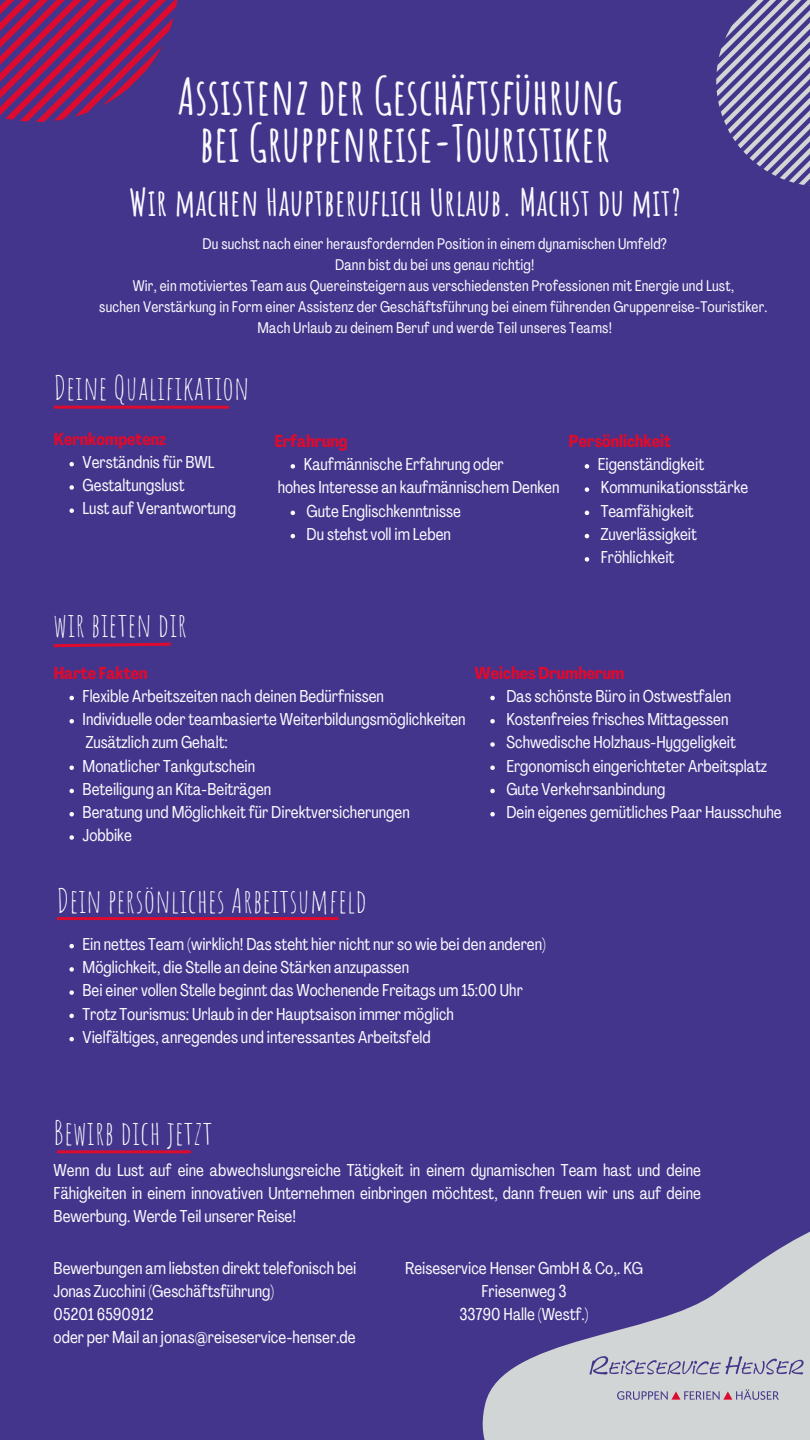
<style>
.page{position:relative;width:810px;height:1440px;background:#43358b}
.page>*{position:absolute;margin:0;border:0;box-sizing:border-box;transform-origin:0 0}
.t1{font:700 50px "Amatic SC";color:#fafaff}
.t2{font:700 36.8px "Amatic SC";letter-spacing:.01em;color:#fafaff}
.t3{font:32.8px "Amatic SC";letter-spacing:.01em;color:#fafaff}
.t4{font:17px/23.2px "Agrandir Tight";color:#fafaff;text-align:justify}
.t5{font:700 17px "Agrandir Tight";color:#dc0b2f}
.t6{font:15.3px "Agrandir Tight";letter-spacing:.01em;color:#fafaff}
</style>
<div class="page">
<svg style="left:0;top:0;width:178px;height:122px"></svg>
<svg style="left:716px;top:0;width:94px;height:186px"></svg>
<svg style="left:482px;top:1231px;width:328px;height:209px;fill:#d2d5d6"></svg>
<img style="left:582px;top:1354px;width:228px;height:49px">
<svg style="left:69px;top:462px;width:5px;height:4px"></svg>
<svg style="left:69px;top:485px;width:5px;height:5px"></svg>
<svg style="left:69px;top:508px;width:5px;height:5px"></svg>
<svg style="left:291px;top:464px;width:4px;height:5px"></svg>
<svg style="left:291px;top:511px;width:4px;height:4px"></svg>
<svg style="left:291px;top:534px;width:4px;height:4px"></svg>
<svg style="left:585px;top:464px;width:4px;height:5px"></svg>
<svg style="left:585px;top:487px;width:4px;height:5px"></svg>
<svg style="left:585px;top:511px;width:4px;height:4px"></svg>
<svg style="left:585px;top:534px;width:4px;height:4px"></svg>
<svg style="left:585px;top:557px;width:4px;height:5px"></svg>
<hr style="left:54px;top:406px;width:175px;height:3px;background:#dc0b2f">
<svg style="left:69px;top:696px;width:5px;height:4px"></svg>
<svg style="left:69px;top:719px;width:5px;height:5px"></svg>
<svg style="left:69px;top:766px;width:5px;height:4px"></svg>
<svg style="left:69px;top:789px;width:5px;height:4px"></svg>
<svg style="left:69px;top:812px;width:5px;height:5px"></svg>
<svg style="left:69px;top:835px;width:5px;height:5px"></svg>
<svg style="left:490px;top:696px;width:5px;height:4px"></svg>
<svg style="left:490px;top:719px;width:5px;height:5px"></svg>
<svg style="left:490px;top:742px;width:5px;height:5px"></svg>
<svg style="left:490px;top:766px;width:5px;height:4px"></svg>
<svg style="left:490px;top:789px;width:5px;height:4px"></svg>
<svg style="left:490px;top:812px;width:5px;height:5px"></svg>
<svg style="left:69px;top:944px;width:5px;height:4px"></svg>
<svg style="left:69px;top:967px;width:5px;height:5px"></svg>
<svg style="left:69px;top:990px;width:5px;height:5px"></svg>
<svg style="left:69px;top:1014px;width:5px;height:4px"></svg>
<svg style="left:69px;top:1037px;width:5px;height:4px"></svg>
<svg style="left:53px;top:642px;width:118px;height:6px"></svg>
<hr style="left:57px;top:917px;width:281px;height:3px;background:#dc0b2f">
<hr style="left:57px;top:1150px;width:134px;height:3px;background:#dc0b2f">
<p class="t1" style="left:178px;top:65px;width:446px">Assistenz der Geschäftsführung</p>
<p class="t1" style="left:200px;top:111px;width:412px">bei Gruppenreise-Touristiker</p>
<p class="t2" style="left:129px;top:179px;width:553px">Wir machen Hauptberuflich Urlaub. Machst du mit?</p>
<p class="t6" style="left:203px;top:238px;width:466px">Du suchst nach einer herausfordernden Position in einem dynamischen Umfeld?</p>
<p class="t6" style="left:335px;top:259px;width:201px">Dann bist du bei uns genau richtig!</p>
<p class="t6" style="left:133px;top:280px;width:603px">Wir, ein motiviertes Team aus Quereinsteigern aus verschiedensten Professionen mit Energie und Lust,</p>
<p class="t6" style="left:99px;top:301px;width:670px">suchen Verstärkung in Form einer Assistenz der Geschäftsführung bei einem führenden Gruppenreise-Touristiker.</p>
<p class="t6" style="left:258px;top:322px;width:356px">Mach Urlaub zu deinem Beruf und werde Teil unseres Teams!</p>
<p class="t3" style="left:54px;top:367px;width:197px">Deine Qualifikation</p>
<p class="t5" style="left:54px;top:432px;width:114px">Kernkompetenz</p>
<p class="t4" style="left:83px;top:452px;width:133px">Verständnis für BWL</p>
<p class="t4" style="left:83px;top:475px;width:103px">Gestaltungslust</p>
<p class="t4" style="left:83px;top:499px;width:155px">Lust auf Verantwortung</p>
<p class="t5" style="left:275px;top:434px;width:74px">Erfahrung</p>
<p class="t4" style="left:304px;top:454px;width:202px">Kaufmännische Erfahrung oder</p>
<p class="t4" style="left:278px;top:478px;width:283px">hohes Interesse an kaufmännischem Denken</p>
<p class="t4" style="left:307px;top:501px;width:156px">Gute Englischkenntnisse</p>
<p class="t4" style="left:307px;top:524px;width:146px">Du stehst voll im Leben</p>
<p class="t5" style="left:569px;top:434px;width:104px">Persönlichkeit</p>
<p class="t4" style="left:598px;top:454px;width:108px">Eigenständigkeit</p>
<p class="t4" style="left:601px;top:478px;width:149px">Kommunikationsstärke</p>
<p class="t4" style="left:601px;top:501px;width:94px">Teamfähigkeit</p>
<p class="t4" style="left:601px;top:524px;width:98px">Zuverlässigkeit</p>
<p class="t4" style="left:601px;top:547px;width:75px">Fröhlichkeit</p>
<p class="t3" style="left:54px;top:604px;width:135px">wir bieten dir</p>
<p class="t5" style="left:54px;top:666px;width:95px">Harte Fakten</p>
<p class="t4" style="left:83px;top:686px;width:303px">Flexible Arbeitszeiten nach deinen Bedürfnissen</p>
<p class="t4" style="left:83px;top:709px;width:385px">Individuelle oder teambasierte Weiterbildungsmöglichkeiten</p>
<p class="t4" style="left:86px;top:732px;width:144px">Zusätzlich zum Gehalt:</p>
<p class="t4" style="left:83px;top:756px;width:174px">Monatlicher Tankgutschein</p>
<p class="t4" style="left:83px;top:779px;width:190px">Beteiligung an Kita-Beiträgen</p>
<p class="t4" style="left:83px;top:802px;width:329px">Beratung und Möglichkeit für Direktversicherungen</p>
<p class="t4" style="left:83px;top:825px;width:51px">Jobbike</p>
<p class="t5" style="left:475px;top:666px;width:151px">WeichesDrumherum</p>
<p class="t4" style="left:506px;top:686px;width:226px">Das schönste Büro in Ostwestfalen</p>
<p class="t4" style="left:506px;top:709px;width:224px">Kostenfreies frisches Mittagessen</p>
<p class="t4" style="left:506px;top:732px;width:231px">Schwedische Holzhaus-Hyggeligkeit</p>
<p class="t4" style="left:506px;top:756px;width:262px">Ergonomisch eingerichteter Arbeitsplatz</p>
<p class="t4" style="left:506px;top:779px;width:161px">Gute Verkehrsanbindung</p>
<p class="t4" style="left:506px;top:802px;width:277px">Dein eigenes gemütliches Paar Hausschuhe</p>
<p class="t3" style="left:57px;top:880px;width:312px">Dein persönliches Arbeitsumfeld</p>
<p class="t4" style="left:83px;top:934px;width:465px">Ein nettes Team (wirklich! Das steht hier nicht nur so wie bei den anderen)</p>
<p class="t4" style="left:83px;top:957px;width:328px">Möglichkeit, die Stelle an deine Stärken anzupassen</p>
<p class="t4" style="left:83px;top:981px;width:442px">Bei einer vollen Stelle beginnt das Wochenende Freitags um 15:00 Uhr</p>
<p class="t4" style="left:83px;top:1004px;width:373px">Trotz Tourismus: Urlaub in der Hauptsaison immer möglich</p>
<p class="t4" style="left:83px;top:1027px;width:350px">Vielfältiges, anregendes und interessantes Arbeitsfeld</p>
<p class="t3" style="left:54px;top:1111px;width:160px">Bewirb dich jetzt</p>
<p class="t4" style="left:54px;top:1160px;width:649px">Wenn du Lust auf eine abwechslungsreiche Tätigkeit in einem dynamischen Team hast und deine Fähigkeiten in einem innovativen Unternehmen einbringen möchtest, dann freuen wir uns auf deine Bewerbung. Werde Teil unserer Reise!</p>
<p class="t4" style="left:54px;top:1258px;width:304px">Bewerbungen am liebsten direkt telefonisch bei</p>
<p class="t4" style="left:54px;top:1281px;width:222px">Jonas Zucchini (Geschäftsführung)</p>
<p class="t4" style="left:54px;top:1304px;width:102px">05201 6590912</p>
<p class="t4" style="left:54px;top:1327px;width:304px">oder per Mail an jonas@reiseservice-henser.de</p>
<p class="t4" style="left:405px;top:1258px;width:240px">Reiseservice Henser GmbH &amp; Co,. KG</p>
<p class="t4" style="left:482px;top:1281px;width:87px">Friesenweg 3</p>
<p class="t4" style="left:460px;top:1304px;width:131px">33790 Halle (Westf.)</p>
</div>
